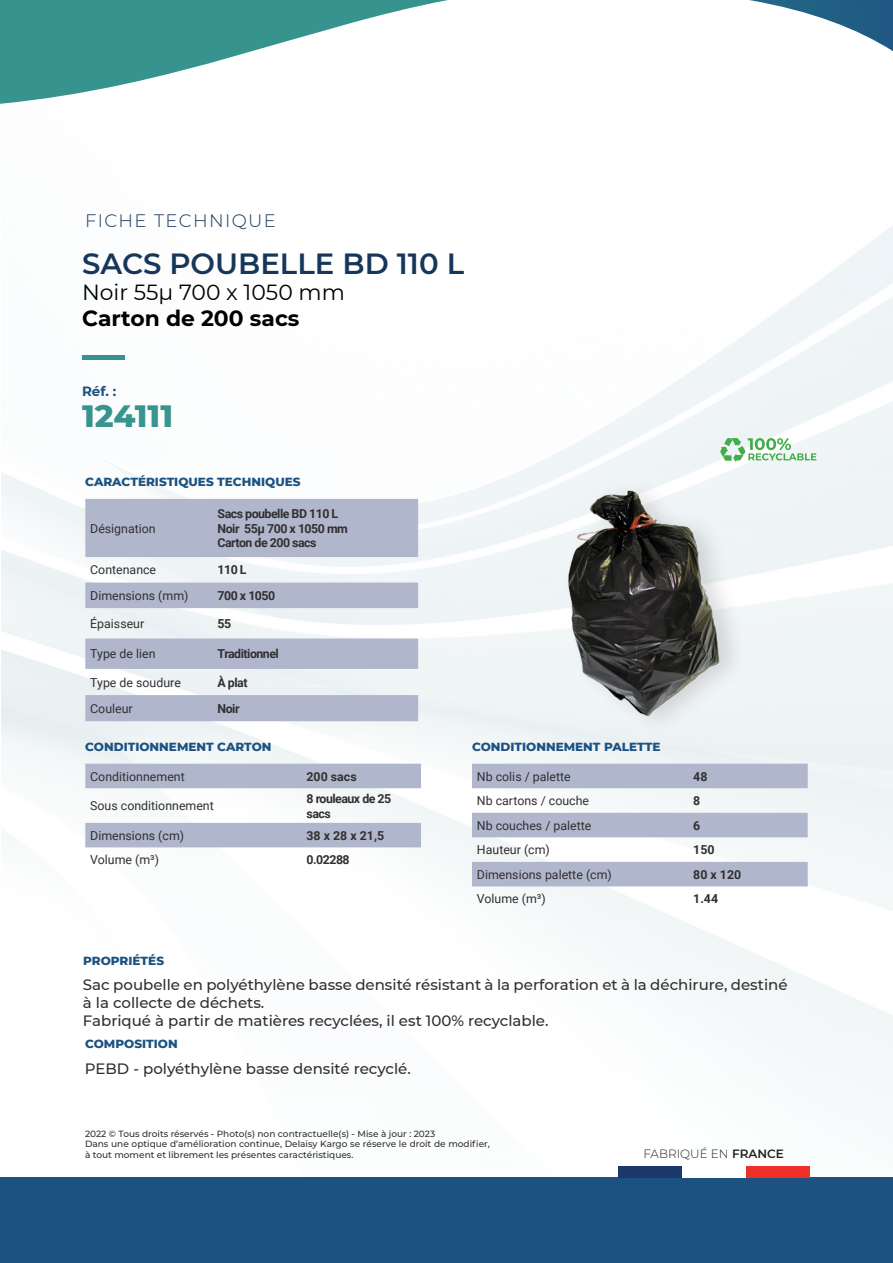
<style>
.page{position:relative;width:893px;height:1263px;background:#fff}
.page>*{position:absolute;margin:0;border:0;box-sizing:border-box;transform-origin:0 0}
.t1{font:800 31.5px "Montserrat";color:#37948e}
.Jost__SemiBold_Size{font:600 29.1px "Montserrat";color:#17375a}
.Jost__SemiBold_Size-2{font:21.9px "Montserrat";color:#000}
.Jost__SemiBold_Size-3{font:700 21.9px "Montserrat";color:#000}
.Regular_Size_22pt_Le{font:300 18px "Montserrat";letter-spacing:.075em;color:#17375a}
.t2{font:500 15px/18px "Montserrat";color:#312f30}
.t3{font:700 13.5px "Montserrat";color:#1c5281}
.t4{font:12.3px "Roboto";color:#312f30}
.t5{font:700 12.3px/14.9px "Roboto";letter-spacing:-.04em;color:#312f30}
.t6{font:800 12px "Montserrat";color:#1c5281}
.t7{font:300 12px "Montserrat";color:#231f20}
.t8{font:500 9px/10.8px "Montserrat";color:#312f30}
.s1{font-weight:600}
</style>
<div class="page">
<img style="left:1px;top:225px;width:892px;height:953px">
<div style="left:0;top:1178px;width:893px;height:85px;background:#1c5281"></div>
<svg style="left:0;top:0;width:893px;height:104px"></svg>
<div style="left:82px;top:355px;width:42px;height:5px;background:#36938e"></div>
<svg style="left:85px;top:499px;width:333px;height:222px;fill:#b0b7cd"></svg>
<svg style="left:85px;top:764px;width:336px;height:83px"></svg>
<svg style="left:472px;top:764px;width:336px;height:122px"></svg>
<svg style="left:720px;top:438px;width:96px;height:24px"></svg>
<div style="left:618px;top:1166px;width:64px;height:12px;background:#1d396c"></div>
<div style="left:746px;top:1166px;width:64px;height:12px;background:#ef3028"></div>
<div style="left:682px;top:1166px;width:64px;height:12px;background:#fff"></div>
<div style="left:562px;top:477px;width:188px;height:261px;background:#231f20;opacity:.15"></div>
<img style="left:527px;top:489px;width:230px;height:230px">
<p class="Regular_Size_22pt_Le" style="left:85px;top:208px;width:192px">FICHE TECHNIQUE</p>
<p class="Jost__SemiBold_Size" style="left:82px;top:243px;width:384px">SACS POUBELLE BD 110 L</p>
<p class="Jost__SemiBold_Size-2" style="left:82px;top:277px;width:264px">Noir 55µ 700 x 1050 mm</p>
<p class="Jost__SemiBold_Size-3" style="left:82px;top:302px;width:219px">Carton de 200 sacs</p>
<p class="t3" style="left:82px;top:382px;width:36px">Réf. :</p>
<p class="t1" style="left:82px;top:392px;width:93px">124111</p>
<p class="t6" style="left:85px;top:473px;width:217px">CARACTÉRISTIQUES TECHNIQUES</p>
<p class="t4" style="left:90px;top:520px;width:67px">Désignation</p>
<p class="t5" style="left:218px;top:505px;width:132px">Sacs poubelle BD 110 L<br>Noir 55µ 700 x 1050 mm<br>Carton de 200 sacs</p>
<p class="t4" style="left:90px;top:561px;width:67px">Contenance</p>
<p class="t5" style="left:218px;top:562px;width:31px">110 L</p>
<p class="t4" style="left:90px;top:587px;width:100px">Dimensions (mm)</p>
<p class="t5" style="left:218px;top:588px;width:59px">700 x 1050</p>
<p class="t4" style="left:90px;top:615px;width:56px">Épaisseur</p>
<p class="t5" style="left:218px;top:616px;width:15px">55</p>
<p class="t4" style="left:90px;top:645px;width:67px">Type de lien</p>
<p class="t5" style="left:218px;top:646px;width:63px">Traditionnel</p>
<p class="t4" style="left:90px;top:674px;width:92px">Type de soudure</p>
<p class="t5" style="left:218px;top:674px;width:31px">À plat</p>
<p class="t4" style="left:90px;top:700px;width:44px">Couleur</p>
<p class="t5" style="left:218px;top:700px;width:24px">Noir</p>
<p class="t6" style="left:85px;top:738px;width:188px">CONDITIONNEMENT CARTON</p>
<p class="t4" style="left:90px;top:768px;width:96px">Conditionnement</p>
<p class="t5" style="left:306px;top:768px;width:52px">200 sacs</p>
<p class="t4" style="left:90px;top:797px;width:125px">Sous conditionnement</p>
<p class="t5" style="left:306px;top:790px;width:86px">8 rouleaux de 25 sacs</p>
<p class="t4" style="left:90px;top:827px;width:95px">Dimensions (cm)</p>
<p class="t5" style="left:306px;top:827px;width:79px">38 x 28 x 21,5</p>
<p class="t4" style="left:90px;top:851px;width:70px">Volume (m³)</p>
<p class="t5" style="left:306px;top:852px;width:45px">0.02288</p>
<p class="t6" style="left:472px;top:738px;width:190px">CONDITIONNEMENT PALETTE</p>
<p class="t4" style="left:477px;top:768px;width:95px">Nb colis / palette</p>
<p class="t5" style="left:693px;top:768px;width:16px">48</p>
<p class="t4" style="left:477px;top:792px;width:114px">Nb cartons / couche</p>
<p class="t5" style="left:693px;top:793px;width:9px">8</p>
<p class="t4" style="left:477px;top:817px;width:116px">Nb couches / palette</p>
<p class="t5" style="left:693px;top:817px;width:9px">6</p>
<p class="t4" style="left:477px;top:841px;width:74px">Hauteur (cm)</p>
<p class="t5" style="left:693px;top:842px;width:23px">150</p>
<p class="t4" style="left:477px;top:866px;width:136px">Dimensions palette (cm)</p>
<p class="t5" style="left:693px;top:866px;width:49px">80 x 120</p>
<p class="t4" style="left:477px;top:890px;width:70px">Volume (m³)</p>
<p class="t5" style="left:693px;top:891px;width:26px">1.44</p>
<p class="t6" style="left:83px;top:952px;width:82px">PROPRIÉTÉS</p>
<p class="t2" style="left:83px;top:975px;width:706px">Sac poubelle en polyéthylène basse densité résistant à la perforation et à la déchirure, destiné à la collecte de déchets.</p>
<p class="t2" style="left:83px;top:1011px;width:467px">Fabriqué à partir de matières recyclées, il est 100% recyclable.</p>
<p class="t6" style="left:85px;top:1035px;width:94px">COMPOSITION</p>
<p class="t2" style="left:85px;top:1058px;width:327px">PEBD - polyéthylène basse densité recyclé.</p>
<p class="t8" style="left:85px;top:1128px;width:352px">2022 © Tous droits réservés - Photo(s) non contractuelle(s) - Mise à jour : 2023</p>
<p class="t8" style="left:85px;top:1138px;width:406px">Dans une optique d’amélioration continue, Delaisy Kargo se réserve le droit de modifier, à tout moment et librement les présentes caractéristiques.</p>
<p class="t7" style="left:643px;top:1146px;width:142px">FABRIQUÉ EN <span class="s1">FRANCE</span></p>
</div>
